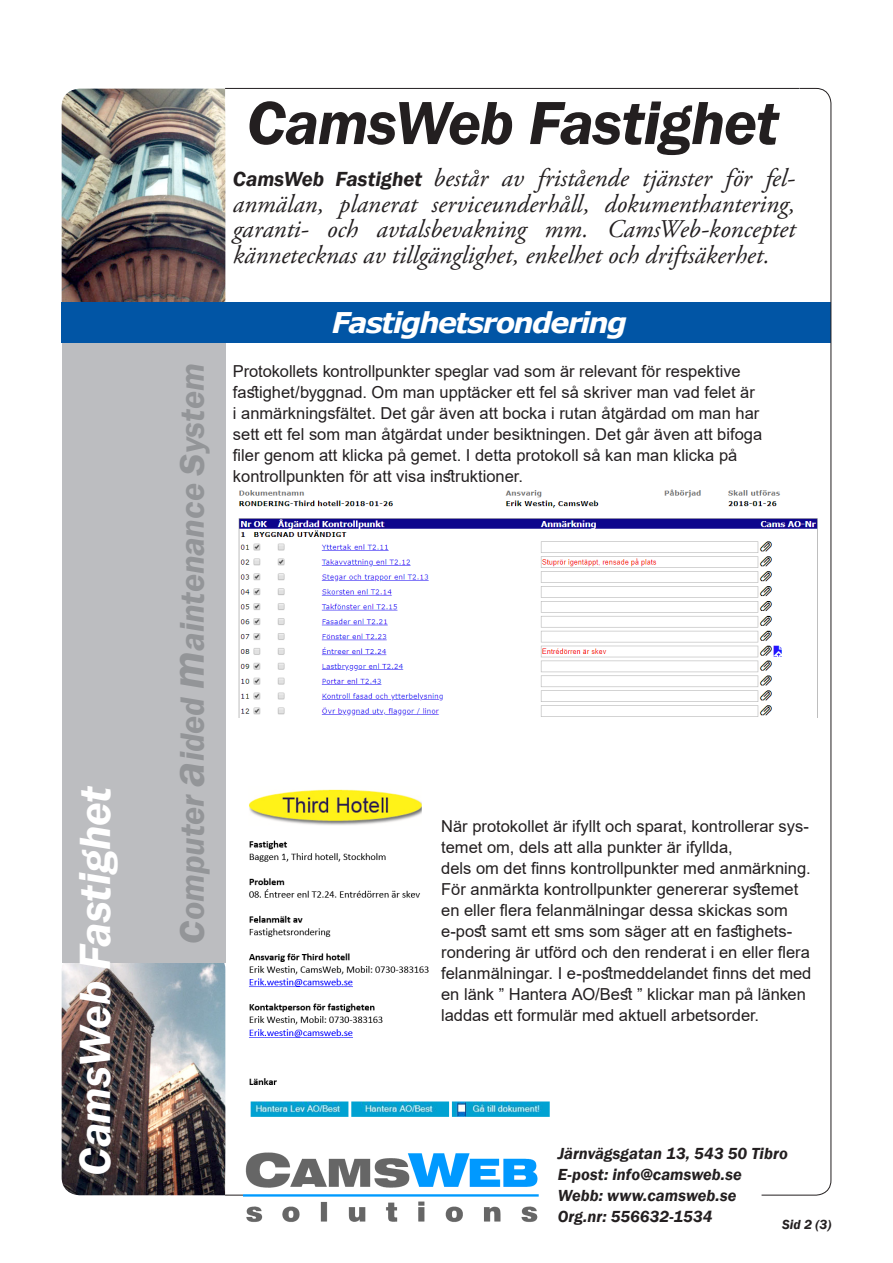
<style>
.page{position:relative;width:893px;height:1263px;background:#fff}
.page>*{position:absolute;margin:0;border:0;box-sizing:border-box;transform-origin:0 0}
.t1{font:italic 600 63px "Franklin Gothic";letter-spacing:-.02em;color:#231f20}
.t2{font:italic 600 45px "Franklin Gothic";letter-spacing:-.005em;color:#fff}
.t3{font:italic 600 34.5px "Franklin Gothic";letter-spacing:-.01em;color:#939598}
.t4{font:italic 700 28.5px "Verdana";letter-spacing:-.055em;color:#fff}
.t5{font:italic 25.5px/25.5px "Adobe Garamond Pro";color:#231f20;text-align:justify}
.t6{font:16.5px/21px "Arial";color:#231f20}
.t7{font:italic 600 16.5px "Franklin Gothic";letter-spacing:.005em;color:#231f20}
.t8{font:italic 600 13.5px "Franklin Gothic";color:#231f20}
.s1{font-size:46.5px}
.s2{font-family:"Franklin Gothic";font-weight:600;font-size:21px}
</style>
<div class="page">
<img style="left:62px;top:962px;width:163px;height:233px">
<img style="left:62px;top:89px;width:163px;height:213px">
<div style="left:62px;top:317px;width:163px;height:645px;background:#bcbdc0"></div>
<div style="left:62px;top:302px;width:769px;height:40px;background:#0155a5"></div>
<hr style="left:225px;top:88px;width:574px;height:1px;background:#231f20">
<svg style="left:761px;top:88px;width:70px;height:1107px"></svg>
<svg style="left:225px;top:1195px;width:18px;height:1px"></svg>
<img style="left:243px;top:1152px;width:296px;height:70px">
<img style="left:249px;top:789px;width:301px;height:328px">
<img style="left:238px;top:490px;width:582px;height:228px">
<p class="t2" style="left:66px;top:1175px;width:392px;rotate:-90deg">CamsWeb Fastighet</p>
<p class="t3" style="left:170px;top:944px;width:582px;rotate:-90deg"><span class="s1">c</span>omputer <span class="s1">a</span>ided <span class="s1">m</span>aintenance <span class="s1">s</span>ystem</p>
<p class="t1" style="left:247px;top:82px;width:533px">CamsWeb Fastighet</p>
<p class="t5" style="left:233px;top:166px;width:564px"><span class="s2">CamsWeb Fastighet</span> består av fristående tjänster för fel&shy;anmälan, planerat serviceunderhåll, dokumenthantering, garanti- och avtalsbevakning mm. CamsWeb-konceptet kännetecknas av tillgänglighet, enkelhet och driftsäkerhet.</p>
<p class="t4" style="left:332px;top:302px;width:297px">Fastighetsrondering</p>
<p class="t6" style="left:233px;top:361px;width:531px">Protokollets kontrollpunkter speglar vad som är relevant för respektive fastighet/byggnad. Om man upptäcker ett fel så skriver man vad felet är i anmärkningsfältet. Det går även att bocka i rutan åtgärdad om man har sett ett fel som man åtgärdat under besiktningen. Det går även att bifoga filer genom att klicka på gemet. I detta protokoll så kan man klicka på kontrollpunkten för att visa instruktioner.</p>
<p class="t6" style="left:441px;top:815px;width:369px">När protokollet är ifyllt och sparat, kontrollerar sys&shy;temet om, dels att alla punkter är ifyllda,</p>
<p class="t6" style="left:441px;top:857px;width:371px">dels om det finns kontrollpunkter med anmärkning.</p>
<p class="t6" style="left:441px;top:878px;width:372px">För anmärkta kontrollpunkter genererar systemet en eller flera felanmälningar dessa skickas som e-post samt ett sms som säger att en fastighets&shy;rondering är utförd och den renderat i en eller flera felanmälningar. I e-postmeddelandet finns det med en länk ” Hantera AO/Best ” klickar man på länken laddas ett formulär med aktuell arbetsorder.</p>
<p class="t7" style="left:558px;top:1142px;width:232px">Järnvägsgatan 13, 543 50 Tibro</p>
<p class="t7" style="left:558px;top:1163px;width:186px">E-post: info@camsweb.se</p>
<p class="t7" style="left:558px;top:1184px;width:180px">Webb: www.camsweb.se</p>
<p class="t7" style="left:558px;top:1205px;width:156px">Org.nr: 556632-1534</p>
<p class="t8" style="left:782px;top:1216px;width:51px">Sid 2 (3)</p>
</div>
